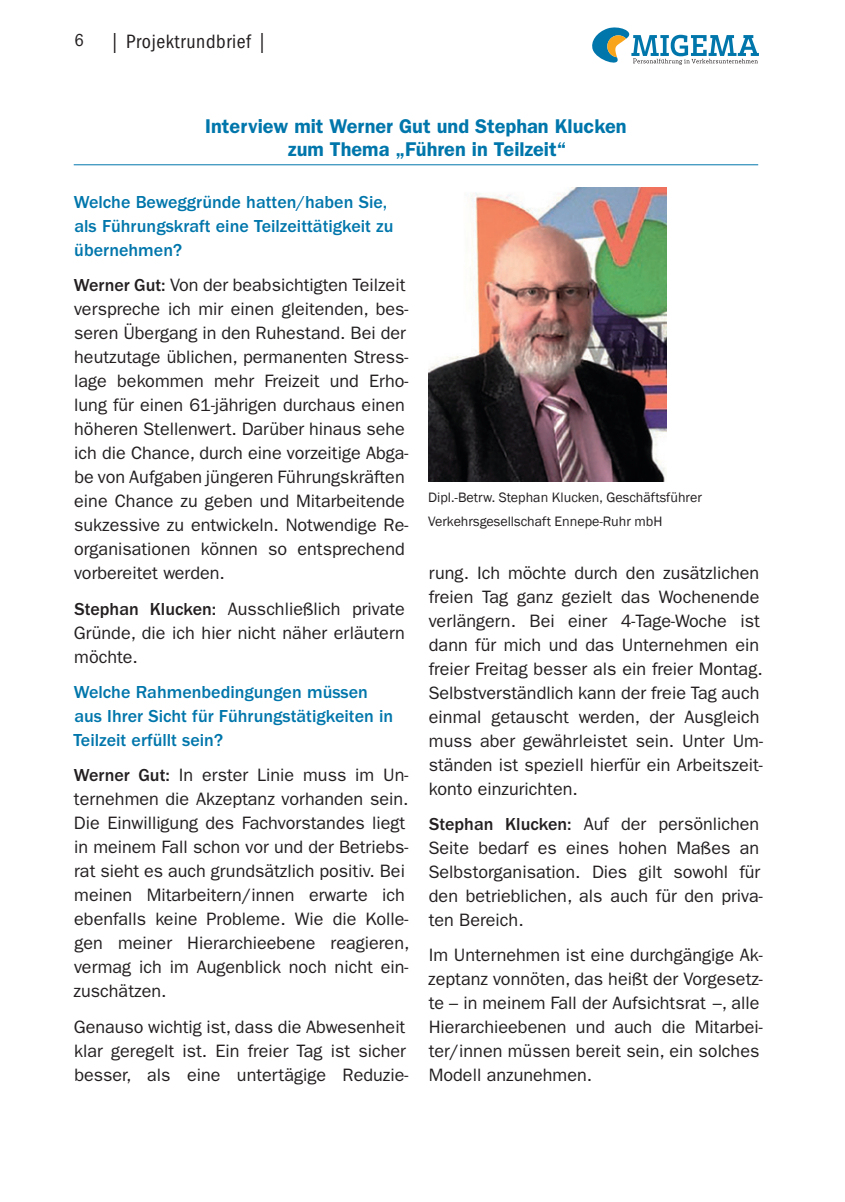
<style>
.page{position:relative;width:845px;height:1202px;background:#fff}
.page>*{position:absolute;margin:0;border:0;box-sizing:border-box;transform-origin:0 0}
.t1{font:600 20px/23px "ITC Franklin Gothic Std";color:#0076ab}
.t2{font:condensed 20px "ITC Franklin Gothic Std";letter-spacing:.03em;color:#231f20}
.t3{font:18px/24px "ITC Franklin Gothic Std";color:#231f20}
.t4{font:500 18px/24px "ITC Franklin Gothic Std";color:#0076ab}
.t5{font:condensed 18px "ITC Franklin Gothic Std";color:#231f20}
.t6{font:14px/24px "Franklin Gothic";color:#231f20}
.s1{font-weight:500}
</style>
<div class="page">
<svg style="left:592px;top:27px;width:167px;height:38px"></svg>
<img style="left:428px;top:187px;width:238px;height:295px">
<hr style="left:74px;top:164px;width:684px;height:1px;background:#0076ab">
<p class="t5" style="left:74px;top:30px;width:11px">6</p>
<p class="t2" style="left:110px;top:30px;width:159px">| Projektrundbrief |</p>
<p class="t1" style="left:288px;top:114px;width:340px;text-indent:-83px">Interview mit Werner Gut und Stephan Klucken zum Thema „Führen in Teilzeit“</p>
<p class="t4" style="left:74px;top:190px;width:321px">Welche Beweggründe hatten/haben Sie, als Führungskraft eine Teilzeittätigkeit zu übernehmen?</p>
<p class="t3" style="left:74px;top:273px;width:336px"><span class="s1">Werner Gut:</span> Von der beabsichtigten Teilzeit verspreche ich mir einen gleitenden, bes&shy;seren Übergang in den Ruhestand. Bei der heutzutage üblichen, permanenten Stress&shy;lage bekommen mehr Freizeit und Erho&shy;lung für einen 61-jährigen durchaus einen höheren Stellenwert. Darüber hinaus sehe ich die Chance, durch eine vorzeitige Abga&shy;be von Aufgaben jüngeren Führungskräften eine Chance zu geben und Mitarbeitende sukzessive zu entwickeln. Notwendige Re&shy;organisationen können so entsprechend vorbereitet werden.</p>
<p class="t3" style="left:74px;top:597px;width:333px;text-align:justify"><span class="s1">Stephan Klucken:</span> Ausschließlich private Gründe, die ich hier nicht näher erläutern möchte.</p>
<p class="t4" style="left:73px;top:680px;width:321px">Welche Rahmenbedingungen müssen aus Ihrer Sicht für Führungstätigkeiten in<br>Teilzeit erfüllt sein?</p>
<p class="t3" style="left:74px;top:763px;width:337px"><span class="s1">Werner Gut:</span> In erster Linie muss im Un&shy;ternehmen die Akzeptanz vorhanden sein.<br>Die Einwilligung des Fachvorstandes liegt in meinem Fall schon vor und der Betriebs&shy;rat sieht es auch grundsätzlich positiv. Bei meinen Mitarbeitern/innen erwarte ich ebenfalls keine Probleme. Wie die Kolle&shy;gen meiner Hierarchieebene reagieren, vermag ich im Augenblick noch nicht ein&shy;zuschätzen.</p>
<p class="t3" style="left:74px;top:1014px;width:336px">Genauso wichtig ist, dass die Abwesenheit klar geregelt ist. Ein freier Tag ist sicher besser, als eine untertägige Reduzie-</p>
<p class="t6" style="left:428px;top:485px;width:275px">Dipl.-Betrw. Stephan Klucken, Geschäftsführer<br>Verkehrsgesellschaft Ennepe-Ruhr mbH</p>
<p class="t3" style="left:428px;top:561px;width:336px">rung. Ich möchte durch den zusätzlichen freien Tag ganz gezielt das Wochenende verlängern. Bei einer 4-Tage-Woche ist dann für mich und das Unternehmen ein freier Freitag besser als ein freier Montag.<br>Selbstverständlich kann der freie Tag auch einmal getauscht werden, der Ausgleich muss aber gewährleistet sein. Unter Um&shy;ständen ist speziell hierfür ein Arbeitszeit&shy;konto einzurichten.</p>
<p class="t3" style="left:428px;top:812px;width:336px"><span class="s1">Stephan Klucken:</span> Auf der persönlichen Seite bedarf es eines hohen Maßes an Selbstorganisation. Dies gilt sowohl für den betrieblichen, als auch für den priva&shy;ten Bereich.</p>
<p class="t3" style="left:428px;top:943px;width:336px">Im Unternehmen ist eine durchgängige Ak&shy;zeptanz vonnöten, das heißt der Vorgesetz&shy;te – in meinem Fall der Aufsichtsrat –, alle Hierarchieebenen und auch die Mitarbei&shy;ter/innen müssen bereit sein, ein solches Modell anzunehmen.</p>
</div>
